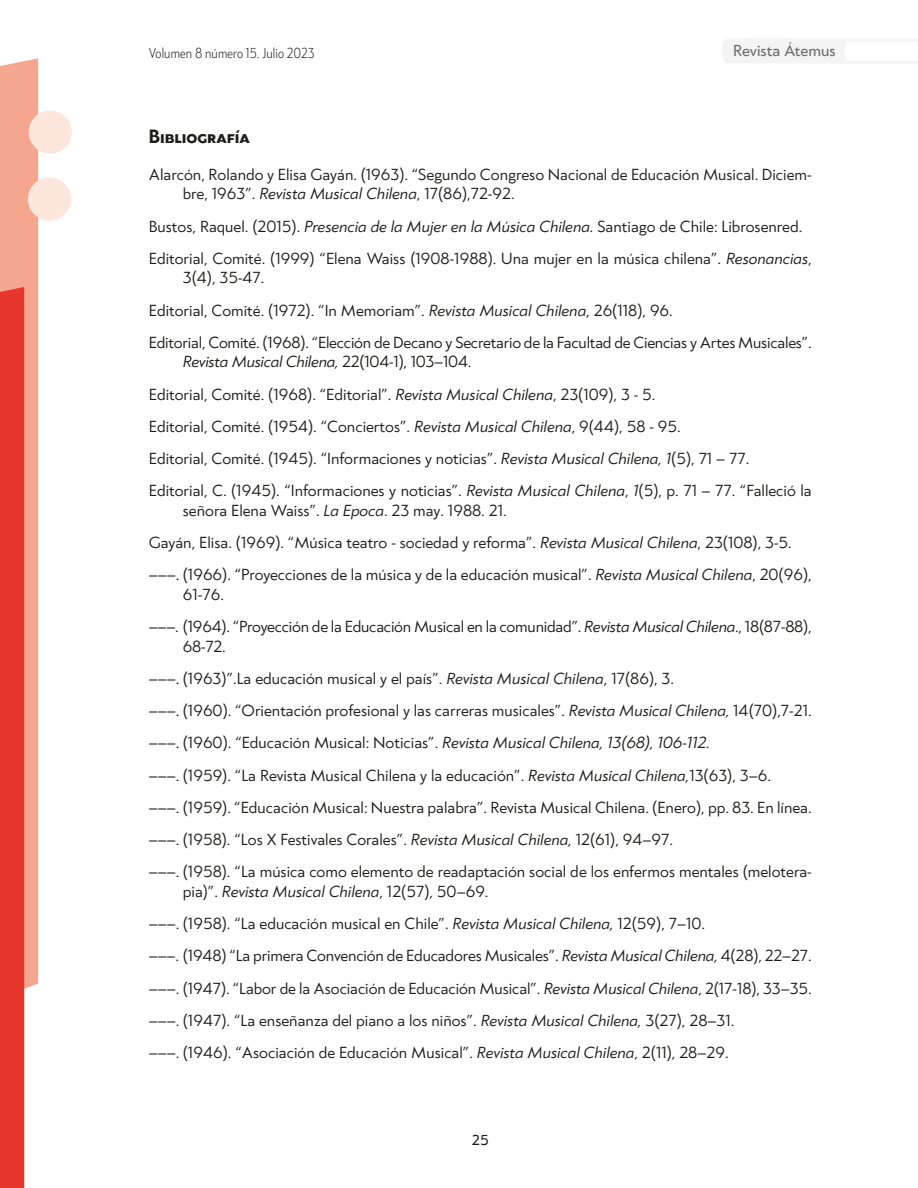
<style>
.page{position:relative;width:918px;height:1188px;background:#fff}
.page>*{position:absolute;margin:0;border:0;box-sizing:border-box;transform-origin:0 0}
.t1{font:700 18px "Klein";color:#1d1d1b}
.t2{font:15px/32.2px "Klein";color:#1d1d1b}
.t3{font:15px "Klein";color:#70706f}
.t4{font:300 13.5px "Klein Condensed";letter-spacing:.01em;color:#1d1d1b}
.t5{font:13.5px "Klein";color:#1d1d1b}
.s1{font-style:italic}
</style>
<div class="page">
<svg style="left:723px;top:39px;width:195px;height:24px"></svg>
<svg style="left:0;top:58px;width:72px;height:1130px"></svg>
<p class="t4" style="left:149px;top:43px;width:167px">Volumen 8 número 15. Julio 2023</p>
<p class="t3" style="left:733px;top:39px;width:104px">Revista Átemus</p>
<p class="t1" style="left:149px;top:123px;width:102px">Bibliografía</p>
<p class="t2" style="left:183px;top:164px;width:630px;line-height:19.5px;text-indent:-34px">Alarcón, Rolando y Elisa Gayán. (1963). “Segundo Congreso Nacional de Educación Musical. Diciem&shy;bre, 1963”. <span class="s1">Revista Musical Chilena</span>, 17(86),72-92.</p>
<p class="t2" style="left:149px;top:209px;width:664px">Bustos, Raquel. (2015). <span class="s1">Presencia de la Mujer en la Música Chilena.</span> Santiago de Chile: Librosenred.<br>Editorial, Comité. (1999) “Elena Waiss (1908-1988). Una mujer en la música chilena”. <span class="s1">Resonancias</span>,</p>
<p class="t2" style="left:149px;top:261px;width:664px;text-indent:34px">3(4), 35-47.<br>Editorial, Comité. (1972). “In Memoriam”. <span class="s1">Revista Musical Chilena</span>, 26(118), 96.<br>Editorial, Comité. (1968). “Elección de Decano y Secretario de la Facultad de Ciencias y Artes Musicales”.</p>
<p class="t2" style="left:149px;top:345px;width:664px;text-indent:34px"><span class="s1">Revista Musical Chilena,</span> 22(104-1), 103–104.<br>Editorial, Comité. (1968). “Editorial”. <span class="s1">Revista Musical Chilena</span>, 23(109), 3 - 5.<br>Editorial, Comité. (1954). “Conciertos”. <span class="s1">Revista Musical Chilena</span>, 9(44), 58 - 95.<br>Editorial, Comité. (1945). “Informaciones y noticias”. <span class="s1">Revista Musical Chilena, 1</span>(5), 71 – 77.<br>Editorial, C. (1945). “Informaciones y noticias”. <span class="s1">Revista Musical Chilena</span>, <span class="s1">1</span>(5), p. 71 – 77. “Falleció la</p>
<p class="t2" style="left:149px;top:494px;width:664px;text-indent:34px">señora Elena Waiss”. <span class="s1">La Epoca</span>. 23 may. 1988. 21.<br>Gayán, Elisa. (1969). “Música teatro - sociedad y reforma”. <span class="s1">Revista Musical Chilena</span>, 23(108), 3-5. –––. (1966). “Proyecciones de la música y de la educación musical”. <span class="s1">Revista Musical Chilena</span>, 20(96),</p>
<p class="t2" style="left:149px;top:578px;width:664px;text-indent:34px">61-76.<br>–––. (1964). “Proyección de la Educación Musical en la comunidad”. <span class="s1">Revista Musical Chilena</span>., 18(87-88),</p>
<p class="t2" style="left:149px;top:629px;width:664px;text-indent:34px">68-72.<br>–––. (1963)”.La educación musical y el país”. <span class="s1">Revista Musical Chilena</span>, 17(86), 3.<br>–––. (1960). “Orientación profesional y las carreras musicales”. <span class="s1">Revista Musical Chilena,</span> 14(70),7-21. –––. (1960). “Educación Musical: Noticias”. <span class="s1">Revista Musical Chilena, 13(68), 106-112.<br></span>–––. (1959). “La Revista Musical Chilena y la educación”. <span class="s1">Revista Musical Chilena,</span>13(63), 3–6.<br>–––. (1959). “Educación Musical: Nuestra palabra”. Revista Musical Chilena. (Enero), pp. 83. En línea. –––. (1958). “Los X Festivales Corales”. <span class="s1">Revista Musical Chilena,</span> 12(61), 94–97.<br>–––. (1958). “La música como elemento de readaptación social de los enfermos mentales (melotera-</p>
<p class="t2" style="left:149px;top:875px;width:664px;text-indent:34px">pia)”. <span class="s1">Revista Musical Chilena</span>, 12(57), 50–69.<br>–––. (1958). “La educación musical en Chile”. <span class="s1">Revista Musical Chilena,</span> 12(59), 7–10.<br>–––. (1948) “La primera Convención de Educadores Musicales”. <span class="s1">Revista Musical Chilena,</span> 4(28), 22–27. –––. (1947). “Labor de la Asociación de Educación Musical”. <span class="s1">Revista Musical Chilena</span>, 2(17-18), 33–35. –––. (1947). “La enseñanza del piano a los niños”. <span class="s1">Revista Musical Chilena,</span> 3(27), 28–31.<br>–––. (1946). “Asociación de Educación Musical”. <span class="s1">Revista Musical Chilena</span>, 2(11), 28–29.</p>
<p class="t5" style="left:472px;top:1130px;width:18px">25</p>
</div>
